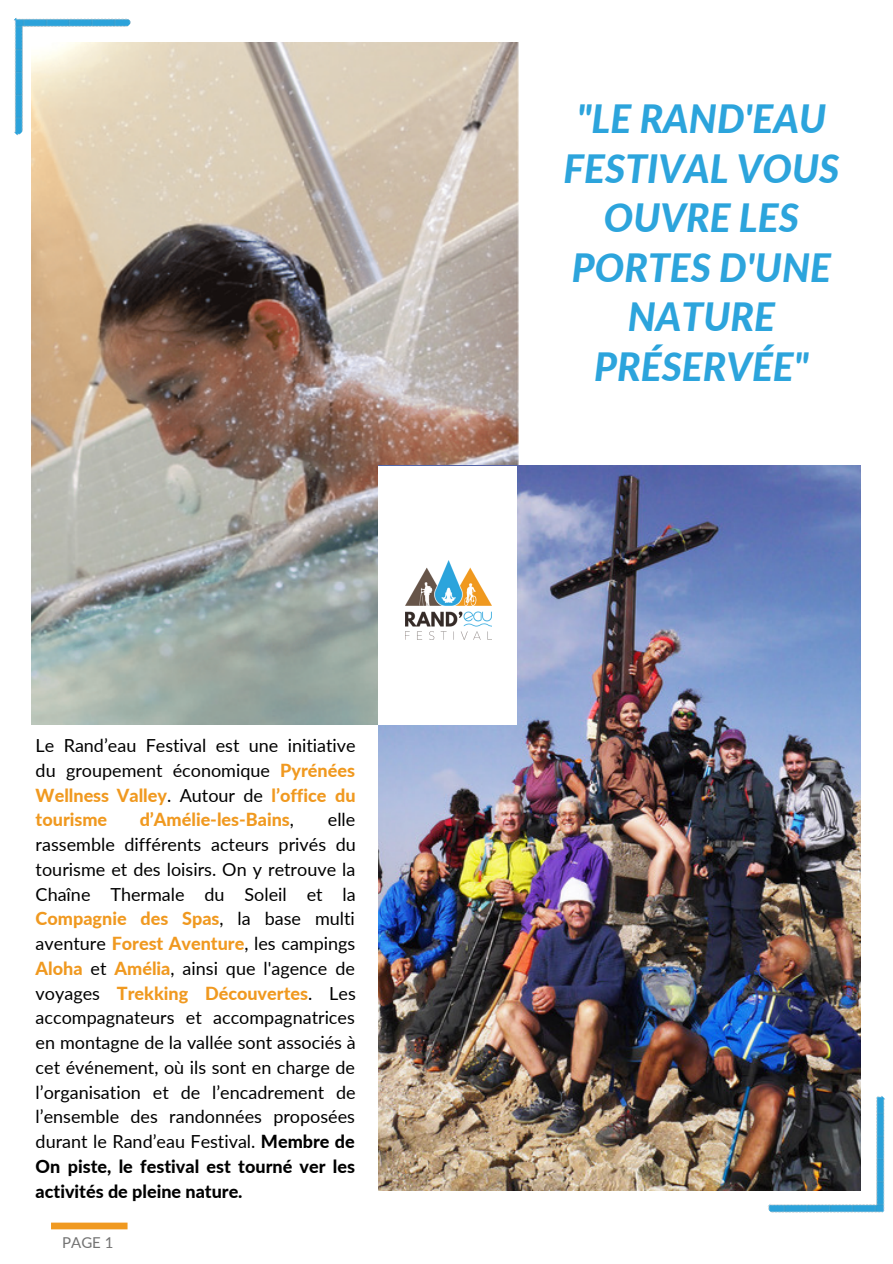
<style>
.page{position:relative;width:893px;height:1264px;background:#fff}
.page>*{position:absolute;margin:0;border:0;box-sizing:border-box;transform-origin:0 0}
.t1{font:italic 800 39px/49.5px "Lato";color:#2ca4dc;text-align:center}
.t2{font:18px/24.8px "Lato";color:#000;text-align:justify}
.t3{font:800 18px "Lato";color:#f09920}
.t4{font:15px "Lato";color:#737373}
.s1{font-weight:800;color:#f09920}
.s2{font-weight:400;color:#000}
.s3{font-weight:800}
</style>
<div class="page">
<img style="left:31px;top:42px;width:487px;height:683px">
<div style="left:51px;top:1222px;width:76px;height:7px;background:#f09920"></div>
<img style="left:378px;top:466px;width:482px;height:723px">
<div style="left:378px;top:466px;width:138px;height:258px;background:#fff"></div>
<img style="left:405px;top:560px;width:86px;height:79px">
<img style="left:14px;top:18px;width:118px;height:118px">
<img style="left:766px;top:1094px;width:119px;height:119px">
<p class="t2" style="left:36px;top:732px;width:321px">Le Rand’eau Festival est une initiative du groupement économique <span class="s1">Pyrénées Wellness Valley</span>. Autour de <span class="s1">l’office du tourisme</span></p>
<p class="t3" style="left:140px;top:808px;width:156px">d’Amélie-les-Bains<span class="s2">,</span></p>
<p class="t2" style="left:36px;top:807px;width:322px;text-indent:292px">elle rassemble différents acteurs privés du tourisme et des loisirs. On y retrouve la Chaîne Thermale du Soleil et la <span class="s1">Compagnie des Spas</span>, la base multi aventure <span class="s1">Forest Aventure</span>, les campings <span class="s1">Aloha</span> et <span class="s1">Amélia</span>, ainsi que l'agence de voyages <span class="s1">Trekking Découvertes</span>. Les accompagnateurs et accompagnatrices en montagne de la vallée sont associés à cet événement, où ils sont en charge de l’organisation et de l’encadrement de l’ensemble des randonnées proposées durant le Rand’eau Festival. <span class="s3">Membre de On piste, le festival est tourné ver les activités de pleine nature.</span></p>
<p class="t4" style="left:62px;top:1232px;width:53px">PAGE 1</p>
<h1 class="t1" style="left:563px;top:93px;width:277px">"LE RAND'EAU<br>FESTIVAL VOUS<br>OUVRE LES<br>PORTES D'UNE<br>NATURE<br>PRÉSERVÉE"</h1>
</div>
